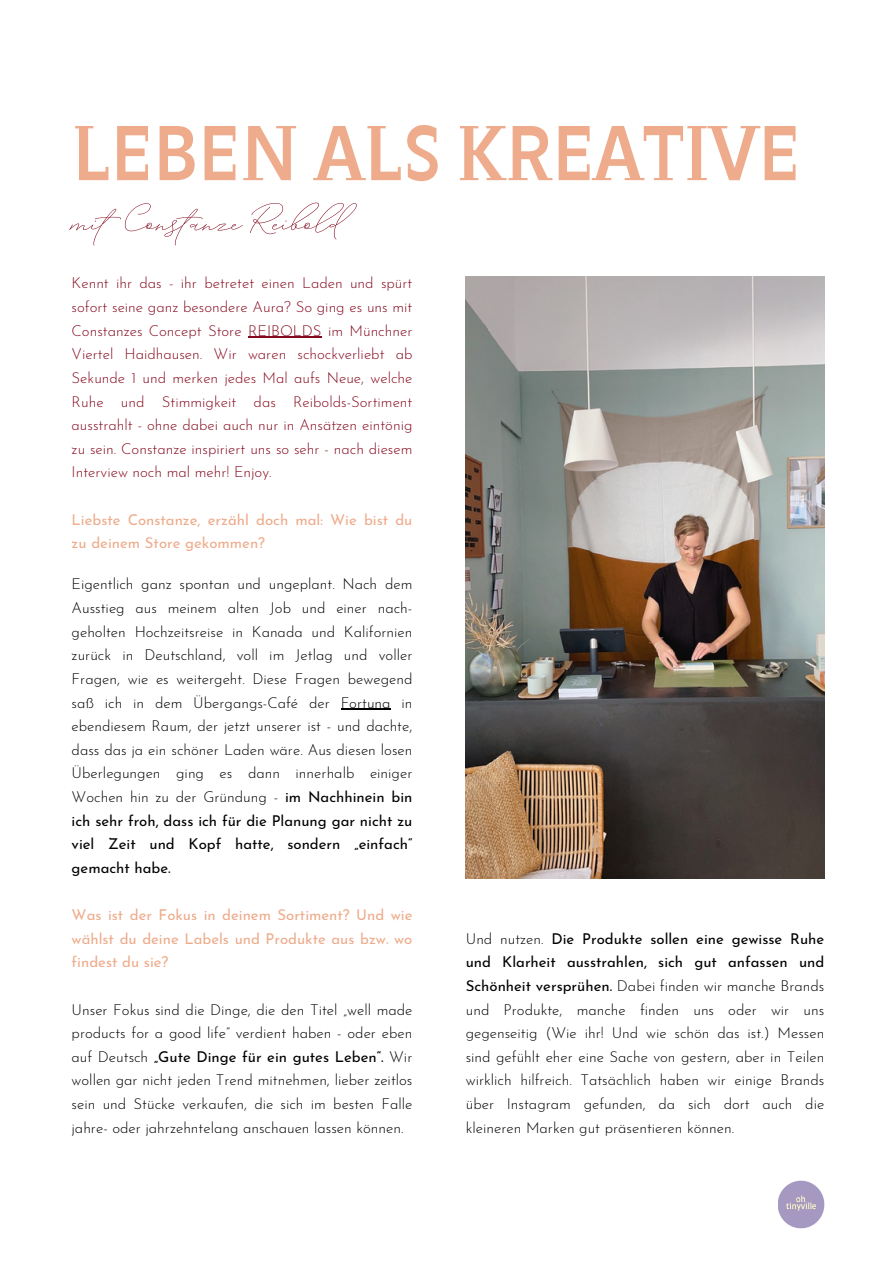
<style>
.page{position:relative;width:893px;height:1264px;background:#fff}
.page>*{position:absolute;margin:0;border:0;box-sizing:border-box;transform-origin:0 0}
.t1{font:72.9px "Quimera Negra";color:#eeac8c}
.t2{font:51px "AB Script";color:#85091d}
.t3{font:300 15px/23.5px "Josefin Sans";color:#000;text-align:justify}
.t4{font:300 15px/23.5px "Josefin Sans";color:#85091d;text-align:justify}
.t5{font:15px/23.5px "Josefin Sans";color:#eeac8c}
.s1{font-weight:400}
</style>
<div class="page">
<img style="left:465px;top:277px;width:359px;height:601px">
<img style="left:778px;top:1180px;width:46px;height:49px">
<hr style="left:248px;top:337px;width:73px;height:1px;background:#85091d">
<hr style="left:340px;top:708px;width:50px;height:1px;background:#000">
<p class="t1" style="left:72px;top:124px;width:729px">LEBEN ALS KREATIVE</p>
<p class="t2" style="left:72px;top:192px;width:272px">mit Constanze Reibold</p>
<p class="t4" style="left:72px;top:273px;width:342px">Kennt ihr das - ihr betretet einen Laden und spürt sofort seine ganz besondere Aura? So ging es uns mit Constanzes Concept Store REIBOLDS im Münchner Viertel Haidhausen. Wir waren schockverliebt ab Sekunde 1 und merken jedes Mal aufs Neue, welche Ruhe und Stimmigkeit das Reibolds-Sortiment ausstrahlt - ohne dabei auch nur in Ansätzen eintönig zu sein. Constanze inspiriert uns so sehr - nach diesem Interview noch mal mehr! Enjoy.</p>
<p class="t5" style="left:72px;top:509px;width:342px">Liebste Constanze, erzähl doch mal: Wie bist du zu deinem Store gekommen?</p>
<p class="t3" style="left:72px;top:574px;width:342px">Eigentlich ganz spontan und ungeplant. Nach dem Ausstieg aus meinem alten Job und einer nach&shy;geholten Hochzeitsreise in Kanada und Kalifornien zurück in Deutschland, voll im Jetlag und voller Fragen, wie es weitergeht. Diese Fragen bewegend saß ich in dem Übergangs-Café der Fortuna in ebendiesem Raum, der jetzt unserer ist - und dachte, dass das ja ein schöner Laden wäre. Aus diesen losen Überlegungen ging es dann innerhalb einiger Wochen hin zu der Gründung - <span class="s1">im Nachhinein bin ich sehr froh, dass ich für die Planung gar nicht zu viel Zeit und Kopf hatte, sondern „einfach“ gemacht habe.</span></p>
<p class="t5" style="left:72px;top:904px;width:342px;text-align:justify">Was ist der Fokus in deinem Sortiment? Und wie wählst du deine Labels und Produkte aus bzw. wo findest du sie?</p>
<p class="t3" style="left:72px;top:999px;width:342px">Unser Fokus sind die Dinge, die den Titel „well made products for a good life“ verdient haben - oder eben auf Deutsch <span class="s1">„Gute Dinge für ein gutes Leben“.</span> Wir wollen gar nicht jeden Trend mitnehmen, lieber zeitlos sein und Stücke verkaufen, die sich im besten Falle jahre- oder jahrzehntelang anschauen lassen können.</p>
<p class="t3" style="left:465px;top:928px;width:360px">Und nutzen. <span class="s1">Die Produkte sollen eine gewisse Ruhe und Klarheit ausstrahlen, sich gut anfassen und Schönheit versprühen.</span> Dabei finden wir manche Brands und Produkte, manche finden uns oder wir uns gegenseitig (Wie ihr! Und wie schön das ist.) Messen sind gefühlt eher eine Sache von gestern, aber in Teilen wirklich hilfreich. Tatsächlich haben wir einige Brands über Instagram gefunden, da sich dort auch die kleineren Marken gut präsentieren können.</p>
</div>
